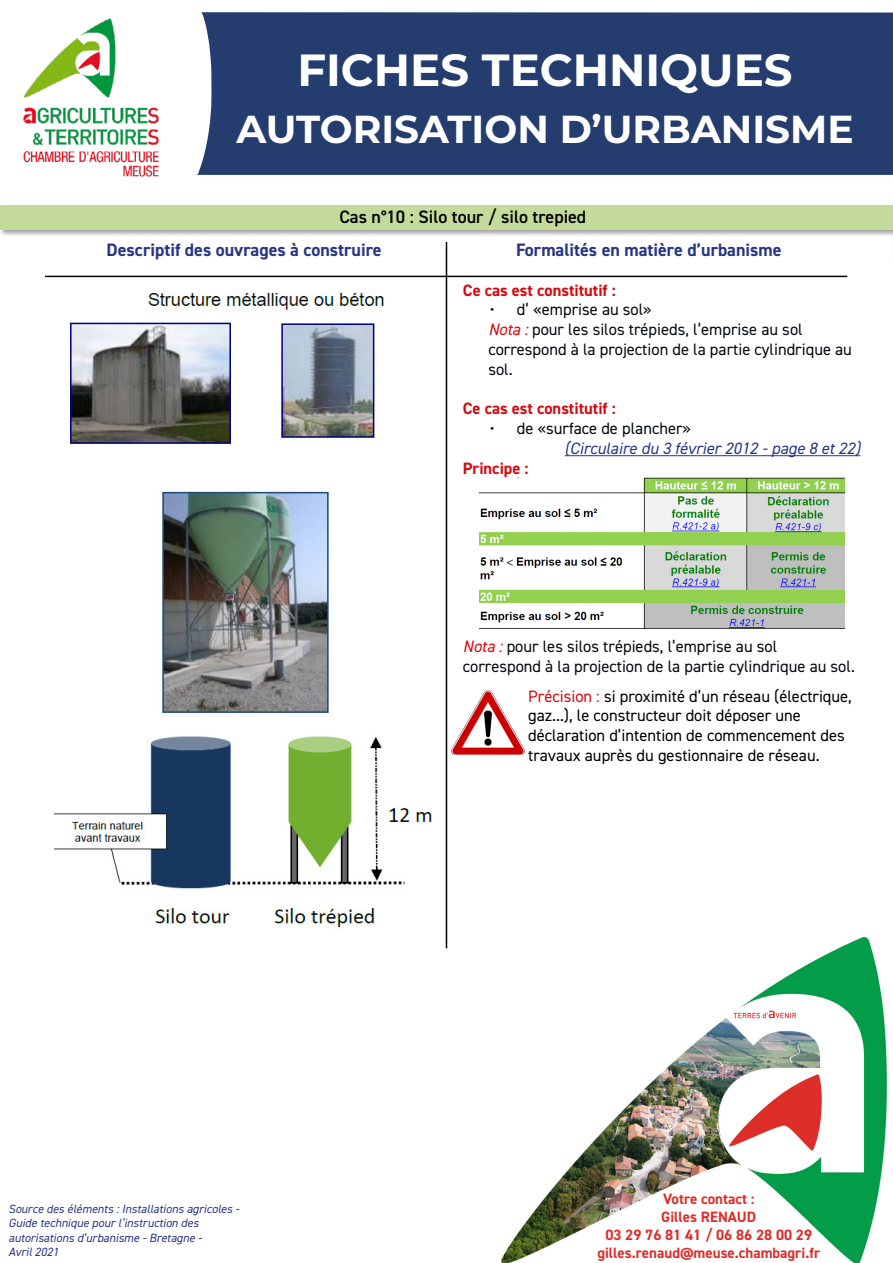
<style>
.page{position:relative;width:893px;height:1263px;background:#fff}
.page>*{position:absolute;margin:0;border:0;box-sizing:border-box;transform-origin:0 0}
.t1{font:700 45px "Montserrat";color:#fff}
.t2{font:700 39px "Montserrat";color:#fff}
.t3{font:700 18px "DIN2014";color:#283583}
.t4{font:600 18px "DIN2014";color:#000}
.t5{font:16.5px/19.8px "DIN2014";color:#060a0f}
.t6{font:16.5px/19.8px "DIN2014";color:#000}
.t7{font:700 16.5px "DIN2014";color:#d50911}
.t8{font:italic 16.5px "DIN2014";color:#283583}
.t9{font:700 15px/18px "DIN2014";color:#dd2e29;text-align:center}
.t10{font:italic 12px/14.4px "DIN2014";color:#283583}
.s1{font-style:italic;color:#d50911}
.s2{color:#d50911}
</style>
<div class="page">
<div style="left:197px;top:12px;width:695px;height:163px;background:#253c6e"></div>
<img style="left:23px;top:18px;width:136px;height:159px">
<div style="left:0;top:204px;width:893px;height:34px;background:#000;opacity:.75"></div>
<div style="left:1px;top:205px;width:892px;height:25px;background:#c5db9c"></div>
<hr style="left:446px;top:242px;width:1px;height:706px;background:#000">
<hr style="left:45px;top:276px;width:802px;height:1px;background:#000">
<img style="left:54px;top:292px;width:378px;height:637px">
<hr style="left:565px;top:455px;width:295px;height:1px;background:#283583">
<img style="left:451px;top:691px;width:74px;height:64px">
<img style="left:479px;top:478px;width:365px;height:152px">
<img style="left:501px;top:938px;width:386px;height:325px">
<img style="left:892px;top:12px;width:1px;height:163px">
<hr style="left:892px;top:204px;width:1px;height:60px;background:#000;opacity:.75">
<h1 class="t1" style="left:297px;top:37px;width:497px">FICHES TECHNIQUES</h1>
<h2 class="t2" style="left:236px;top:101px;width:618px">AUTORISATION D’URBANISME</h2>
<p class="t4" style="left:339px;top:205px;width:248px">Cas n°10 : Silo tour / silo trepied</p>
<p class="t3" style="left:107px;top:238px;width:277px">Descriptif des ouvrages à construire</p>
<p class="t3" style="left:516px;top:238px;width:267px">Formalités en matière d’urbanisme</p>
<p class="t7" style="left:463px;top:279px;width:154px">Ce cas est constitutif :</p>
<p class="t5" style="left:488px;top:300px;width:365px">• d’ «emprise au sol»<br><span class="s1">Nota :</span> pour les silos trépieds, l’emprise au sol correspond à la projection de la partie cylindrique au sol.</p>
<p class="t7" style="left:463px;top:398px;width:154px">Ce cas est constitutif :</p>
<p class="t5" style="left:490px;top:418px;width:203px">• de «surface de plancher»</p>
<p class="t8" style="left:565px;top:438px;width:297px">(Circulaire du 3 février 2012 - page 8 et 22)</p>
<p class="t7" style="left:463px;top:457px;width:67px">Principe :</p>
<p class="t10" style="left:9px;top:1201px;width:232px">Source des éléments : Installations agricoles - Guide technique pour l’instruction des autorisations d’urbanisme - Bretagne -<br>Avril 2021</p>
<p class="t5" style="left:463px;top:636px;width:394px"><span class="s1">Nota :</span> pour les silos trépieds, l’emprise au sol correspond à la projection de la partie cylindrique au sol.</p>
<p class="t6" style="left:528px;top:686px;width:325px"><span class="s2">Précision :</span> si proximité d’un réseau (électrique, gaz...), le constructeur doit déposer une déclaration d’intention de commencement des travaux auprès du gestionnaire de réseau.</p>
<p class="t9" style="left:597px;top:1189px;width:224px">Votre contact :<br>Gilles RENAUD<br>03 29 76 81 41 / 06 86 28 00 29 gilles.renaud@meuse.chambagri.fr</p>
</div>
